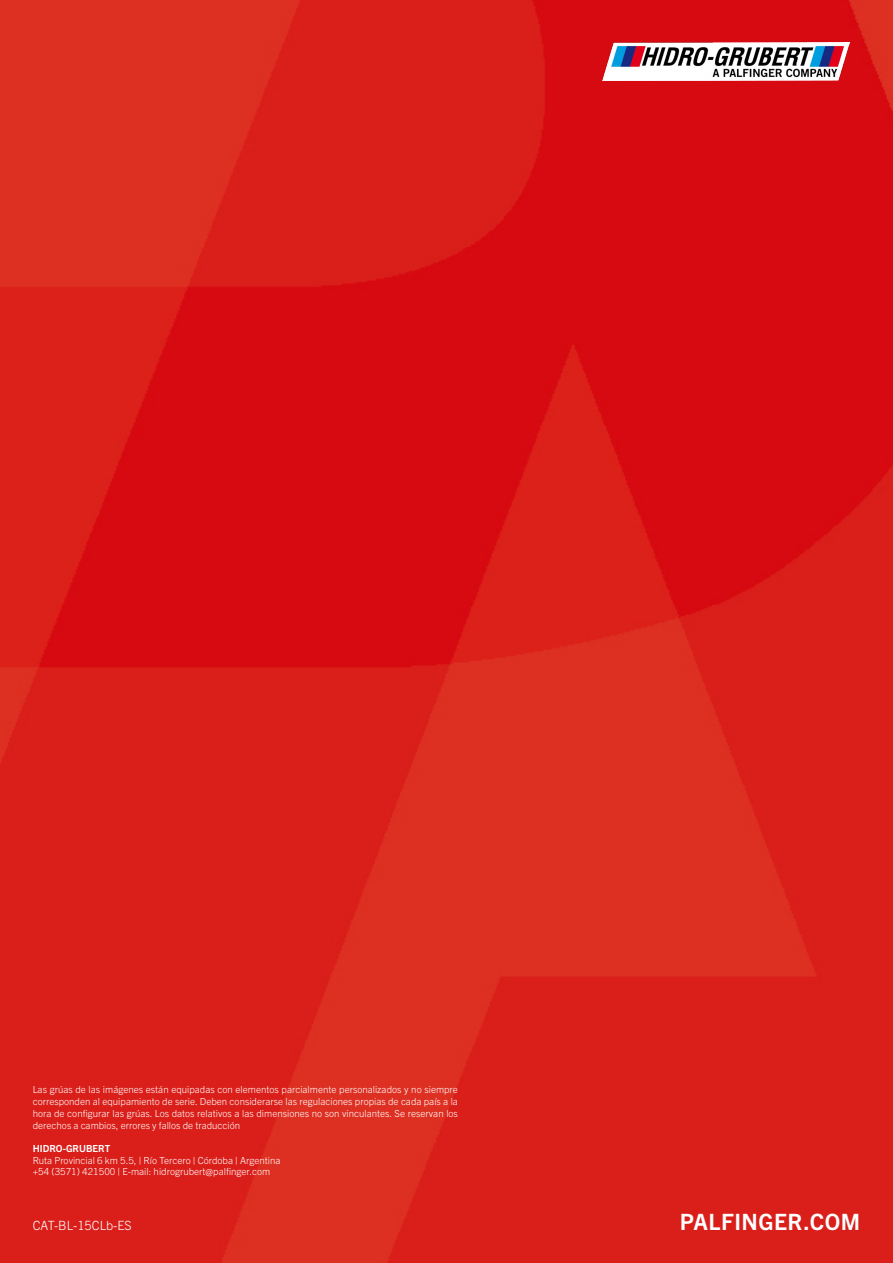
<style>
.page{position:relative;width:893px;height:1263px;background:#fff}
.page>*{position:absolute;margin:0;border:0;box-sizing:border-box;transform-origin:0 0}
._05_PALFINGER_COM_Tr{font:700 22.5px "Trade Gothic Next LT Pro";letter-spacing:.02em;color:#fff}
._04_Copy_TradeLight{font:300 12.75px "Trade Gothic Next LT Pro";color:#fff}
._04_Copy_TradeLight-2{font:300 9.75px/11.7px "Trade Gothic Next LT Pro";color:#fff;text-align:justify}
._04_Copy_TradeLight-3{font:700 9.75px "Trade Gothic Next LT Pro";color:#fff}
</style>
<div class="page">
<img style="left:0;top:0;width:893px;height:1263px">
<img style="left:603px;top:42px;width:246px;height:38px">
<p class="_04_Copy_TradeLight-2" style="left:33px;top:1083px;width:427px">Las grúas de las imágenes están equipadas con elementos parcialmente personalizados y no siempre corresponden al equipamiento de serie. Deben considerarse las regulaciones propias de cada país a la hora de configurar las grúas. Los datos relativos a las dimensiones no son vinculantes. Se reservan los derechos a cambios, errores y fallos de traducción</p>
<p class="_04_Copy_TradeLight-3" style="left:33px;top:1141px;width:79px">HIDRO-GRUBERT</p>
<p class="_04_Copy_TradeLight-2" style="left:33px;top:1153px;width:249px">Ruta Provincial 6 km 5.5, | Río Tercero | Córdoba | Argentina</p>
<p class="_04_Copy_TradeLight-2" style="left:33px;top:1165px;width:239px">+54 (3571) 421500 | E-mail: hidrogrubert@palfinger.com</p>
<p class="_04_Copy_TradeLight" style="left:33px;top:1217px;width:100px">CAT-BL-15CLb-ES</p>
<p class="_05_PALFINGER_COM_Tr" style="left:680px;top:1206px;width:182px">PALFINGER.COM</p>
</div>
